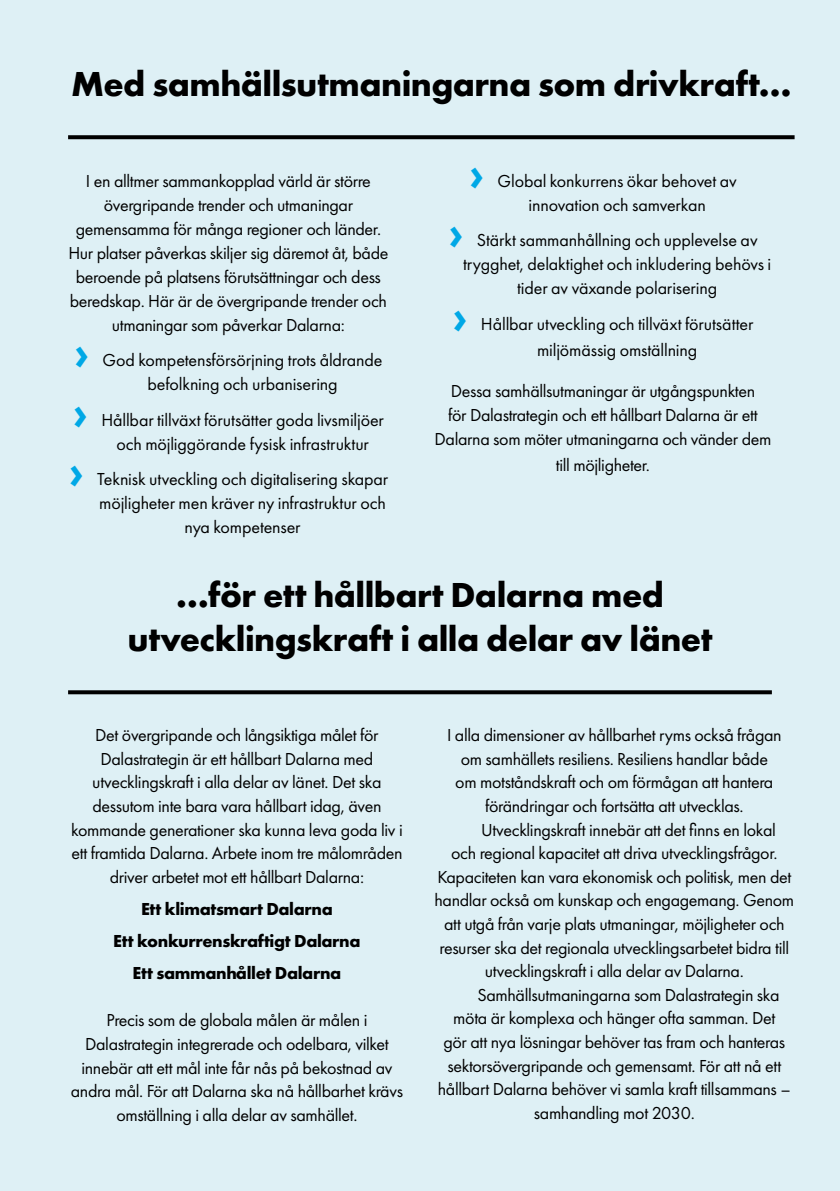
<style>
.page{position:relative;width:840px;height:1191px;background:#fff}
.page>*{position:absolute;margin:0;border:0;box-sizing:border-box;transform-origin:0 0}
.t1{font:700 48px "Futura PT";color:#00a8e6}
.t2{font:700 36px/43.2px "Futura PT";letter-spacing:-.015em;color:#000;text-align:center}
.t3{font:18px/24px "Futura PT";letter-spacing:-.02em;color:#000;text-align:center}
.t4{font:700 18px/32.2px "Futura PT";letter-spacing:-.02em;color:#000;text-align:center}
</style>
<div class="page">
<div style="left:0;top:0;width:839px;height:1191px;background:#def0f5"></div>
<svg style="left:68px;top:135px;width:726px;height:4px;fill:#000"></svg>
<svg style="left:68px;top:690px;width:703px;height:4px;fill:#000"></svg>
<h2 class="t2" style="left:71px;top:61px;width:721px">Med samhällsutmaningarna som drivkraft…</h2>
<p class="t3" style="left:68px;top:169px;width:321px">I en alltmer sammankopplad värld är större övergripande trender och utmaningar gemensamma för många regioner och länder.<br>Hur platser påverkas skiljer sig däremot åt, både beroende på platsens förutsättningar och dess beredskap. Här är de övergripande trender och utmaningar som påverkar Dalarna:</p>
<h1 class="t1" style="left:74px;top:321px;width:16px">›</h1>
<p class="t3" style="left:102px;top:348px;width:281px">God kompetensförsörjning trots åldrande befolkning och urbanisering</p>
<h1 class="t1" style="left:73px;top:381px;width:16px">›</h1>
<p class="t3" style="left:101px;top:408px;width:284px">Hållbar tillväxt förutsätter goda livsmiljöer och möjliggörande fysisk infrastruktur</p>
<h1 class="t1" style="left:69px;top:440px;width:16px">›</h1>
<p class="t3" style="left:97px;top:467px;width:292px">Teknisk utveckling och digitalisering skapar möjligheter men kräver ny infrastruktur och nya kompetenser</p>
<h1 class="t1" style="left:469px;top:142px;width:16px">›</h1>
<p class="t3" style="left:497px;top:169px;width:241px">Global konkurrens ökar behovet av innovation och samverkan</p>
<h1 class="t1" style="left:448px;top:201px;width:16px">›</h1>
<p class="t3" style="left:463px;top:228px;width:310px">Stärkt sammanhållning och upplevelse av trygghet, delaktighet och inkludering behövs i tider av växande polarisering</p>
<h1 class="t1" style="left:452px;top:285px;width:16px">›</h1>
<p class="t3" style="left:480px;top:311px;width:274px;line-height:26px">Hållbar utveckling och tillväxt förutsätter miljömässig omställning</p>
<p class="t3" style="left:434px;top:379px;width:338px">Dessa samhällsutmaningar är utgångspunkten<br>för Dalastrategin och ett hållbart Dalarna är ett<br>Dalarna som möter utmaningarna och vänder dem</p>
<p class="t3" style="left:555px;top:453px;width:95px">till möjligheter.</p>
<h2 class="t2" style="left:127px;top:573px;width:586px">…för ett hållbart Dalarna med utvecklingskraft i alla delar av länet</h2>
<p class="t3" style="left:71px;top:723px;width:333px">Det övergripande och långsiktiga målet för Dalastrategin är ett hållbart Dalarna med utvecklingskraft i alla delar av länet. Det ska dessutom inte bara vara hållbart idag, även kommande generationer ska kunna leva goda liv i ett framtida Dalarna. Arbete inom tre målområden driver arbetet mot ett hållbart Dalarna:</p>
<p class="t4" style="left:113px;top:892px;width:248px">Ett klimatsmart Dalarna<br>Ett konkurrenskraftigt Dalarna<br>Ett sammanhållet Dalarna</p>
<p class="t3" style="left:71px;top:1008px;width:333px">Precis som de globala målen är målen i Dalastrategin integrerade och odelbara, vilket innebär att ett mål inte får nås på bekostnad av andra mål. För att Dalarna ska nå hållbarhet krävs omställning i alla delar av samhället.</p>
<p class="t3" style="left:447px;top:723px;width:336px">I alla dimensioner av hållbarhet ryms också frågan</p>
<p class="t3" style="left:460px;top:746px;width:309px">om samhällets resiliens. Resiliens handlar både</p>
<p class="t3" style="left:455px;top:770px;width:319px">om motståndskraft och om förmågan att hantera</p>
<p class="t3" style="left:485px;top:794px;width:260px">förändringar och fortsätta att utvecklas.</p>
<p class="t3" style="left:481px;top:817px;width:296px">Utvecklingskraft innebär att det finns en lokal</p>
<p class="t3" style="left:451px;top:841px;width:328px">och regional kapacitet att driva utvecklingsfrågor.</p>
<p class="t3" style="left:437px;top:864px;width:355px">Kapaciteten kan vara ekonomisk och politisk, men det</p>
<p class="t3" style="left:434px;top:888px;width:361px">handlar också om kunskap och engagemang. Genom</p>
<p class="t3" style="left:444px;top:912px;width:342px">att utgå från varje plats utmaningar, möjligheter och</p>
<p class="t3" style="left:439px;top:935px;width:351px">resurser ska det regionala utvecklingsarbetet bidra till</p>
<p class="t3" style="left:484px;top:959px;width:260px">utvecklingskraft i alla delar av Dalarna.</p>
<p class="t3" style="left:477px;top:982px;width:303px">Samhällsutmaningarna som Dalastrategin ska</p>
<p class="t3" style="left:453px;top:1006px;width:323px">möta är komplexa och hänger ofta samman. Det</p>
<p class="t3" style="left:443px;top:1030px;width:343px">gör att nya lösningar behöver tas fram och hanteras</p>
<p class="t3" style="left:447px;top:1053px;width:335px">sektorsövergripande och gemensamt. För att nå ett</p>
<p class="t3" style="left:437px;top:1077px;width:354px">hållbart Dalarna behöver vi samla kraft tillsammans –</p>
<p class="t3" style="left:533px;top:1100px;width:162px">samhandling mot 2030.</p>
</div>
